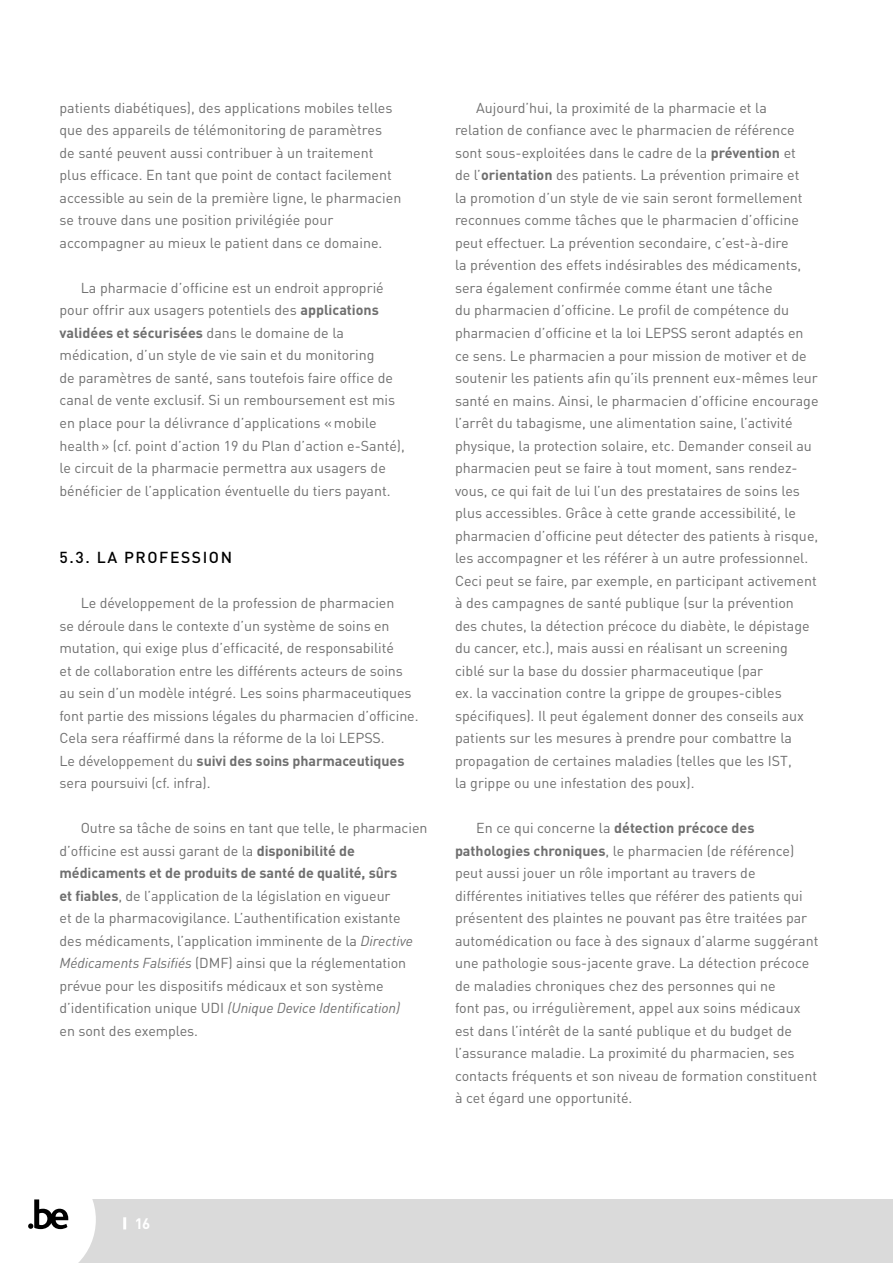
<style>
.page{position:relative;width:893px;height:1263px;background:#fff}
.page>*{position:absolute;margin:0;border:0;box-sizing:border-box;transform-origin:0 0}
.t1{font:500 15.75px "DINOT";letter-spacing:.1em;color:#000}
.t2{font:700 15px "DINOT";color:#fff}
.t3{font:14.25px/22.5px "DINOT";color:#6f6f6f}
.s1{font-weight:700}
.s2{font-style:italic}
</style>
<div class="page">
<div style="left:0;top:1199px;width:893px;height:64px;background:#dadada"></div>
<svg style="left:123px;top:1217px;width:3px;height:12px"></svg>
<svg style="left:0;top:1199px;width:96px;height:64px;background:#e8e8e8"></svg>
<p class="t3" style="left:60px;top:96px;width:343px">patients diabétiques), des applications mobiles telles que des appareils de télémonitoring de paramètres<br>de santé peuvent aussi contribuer à un traitement plus efficace. En tant que point de contact facilement accessible au sein de la première ligne, le pharmacien se trouve dans une position privilégiée pour accompagner au mieux le patient dans ce domaine.</p>
<p class="t3" style="left:60px;top:276px;width:347px;text-indent:21px">La pharmacie d’officine est un endroit approprié pour offrir aux usagers potentiels des <span class="s1">applications validées et sécurisées</span> dans le domaine de la médication, d’un style de vie sain et du monitoring<br>de paramètres de santé, sans toutefois faire office de canal de vente exclusif. Si un remboursement est mis en place pour la délivrance d’applications «mobile health» (cf. point d’action 19 du Plan d’action e-Santé), le circuit de la pharmacie permettra aux usagers de bénéficier de l’application éventuelle du tiers payant.</p>
<p class="t1" style="left:60px;top:547px;width:174px">5.3. LA PROFESSION</p>
<p class="t3" style="left:60px;top:591px;width:361px;text-indent:21px">Le développement de la profession de pharmacien<br>se déroule dans le contexte d’un système de soins en mutation, qui exige plus d’efficacité, de responsabilité<br>et de collaboration entre les différents acteurs de soins au sein d’un modèle intégré. Les soins pharmaceutiques font partie des missions légales du pharmacien d’officine.<br>Cela sera réaffirmé dans la réforme de la loi LEPSS.<br>Le développement du <span class="s1">suivi des soins pharmaceutiques </span>sera poursuivi (cf. infra).</p>
<p class="t3" style="left:60px;top:816px;width:369px;text-indent:21px">Outre sa tâche de soins en tant que telle, le pharmacien d’officine est aussi garant de la <span class="s1">disponibilité de médicaments et de produits de santé de qualité, sûrs<br>et fiables</span>, de l’application de la législation en vigueur<br>et de la pharmacovigilance. L’authentification existante<br>des médicaments, l’application imminente de la <span class="s2">Directive Médicaments Falsifiés</span> (DMF) ainsi que la réglementation prévue pour les dispositifs médicaux et son système d’identification unique UDI <span class="s2">(Unique Device Identification)<br></span>en sont des exemples.</p>
<p class="t3" style="left:455px;top:96px;width:365px;text-indent:21px">Aujourd’hui, la proximité de la pharmacie et la relation de confiance avec le pharmacien de référence sont sous-exploitées dans le cadre de la <span class="s1">prévention</span> et<br>de l’<span class="s1">orientation</span> des patients. La prévention primaire et<br>la promotion d’un style de vie sain seront formellement reconnues comme tâches que le pharmacien d’officine peut effectuer. La prévention secondaire, c’est-à-dire<br>la prévention des effets indésirables des médicaments, sera également confirmée comme étant une tâche<br>du pharmacien d’officine. Le profil de compétence du pharmacien d’officine et la loi LEPSS seront adaptés en ce sens. Le pharmacien a pour mission de motiver et de soutenir les patients afin qu’ils prennent eux-mêmes leur santé en mains. Ainsi, le pharmacien d’officine encourage l’arrêt du tabagisme, une alimentation saine, l’activité physique, la protection solaire, etc. Demander conseil au pharmacien peut se faire à tout moment, sans rendez&shy;vous, ce qui fait de lui l’un des prestataires de soins les plus accessibles. Grâce à cette grande accessibilité, le pharmacien d’officine peut détecter des patients à risque, les accompagner et les référer à un autre professionnel.<br>Ceci peut se faire, par exemple, en participant activement à des campagnes de santé publique (sur la prévention des chutes, la détection précoce du diabète, le dépistage du cancer, etc.), mais aussi en réalisant un screening ciblé sur la base du dossier pharmaceutique (par<br>ex. la vaccination contre la grippe de groupes-cibles spécifiques). Il peut également donner des conseils aux patients sur les mesures à prendre pour combattre la propagation de certaines maladies (telles que les IST,<br>la grippe ou une infestation des poux).</p>
<p class="t3" style="left:455px;top:816px;width:365px;text-indent:21px">En ce qui concerne la <span class="s1">détection précoce des pathologies chroniques</span>, le pharmacien (de référence) peut aussi jouer un rôle important au travers de différentes initiatives telles que référer des patients qui présentent des plaintes ne pouvant pas être traitées par automédication ou face à des signaux d’alarme suggérant une pathologie sous-jacente grave. La détection précoce de maladies chroniques chez des personnes qui ne<br>font pas, ou irrégulièrement, appel aux soins médicaux est dans l’intérêt de la santé publique et du budget de l’assurance maladie. La proximité du pharmacien, ses contacts fréquents et son niveau de formation constituent à cet égard une opportunité.</p>
<p class="t2" style="left:135px;top:1213px;width:17px">16</p>
</div>
